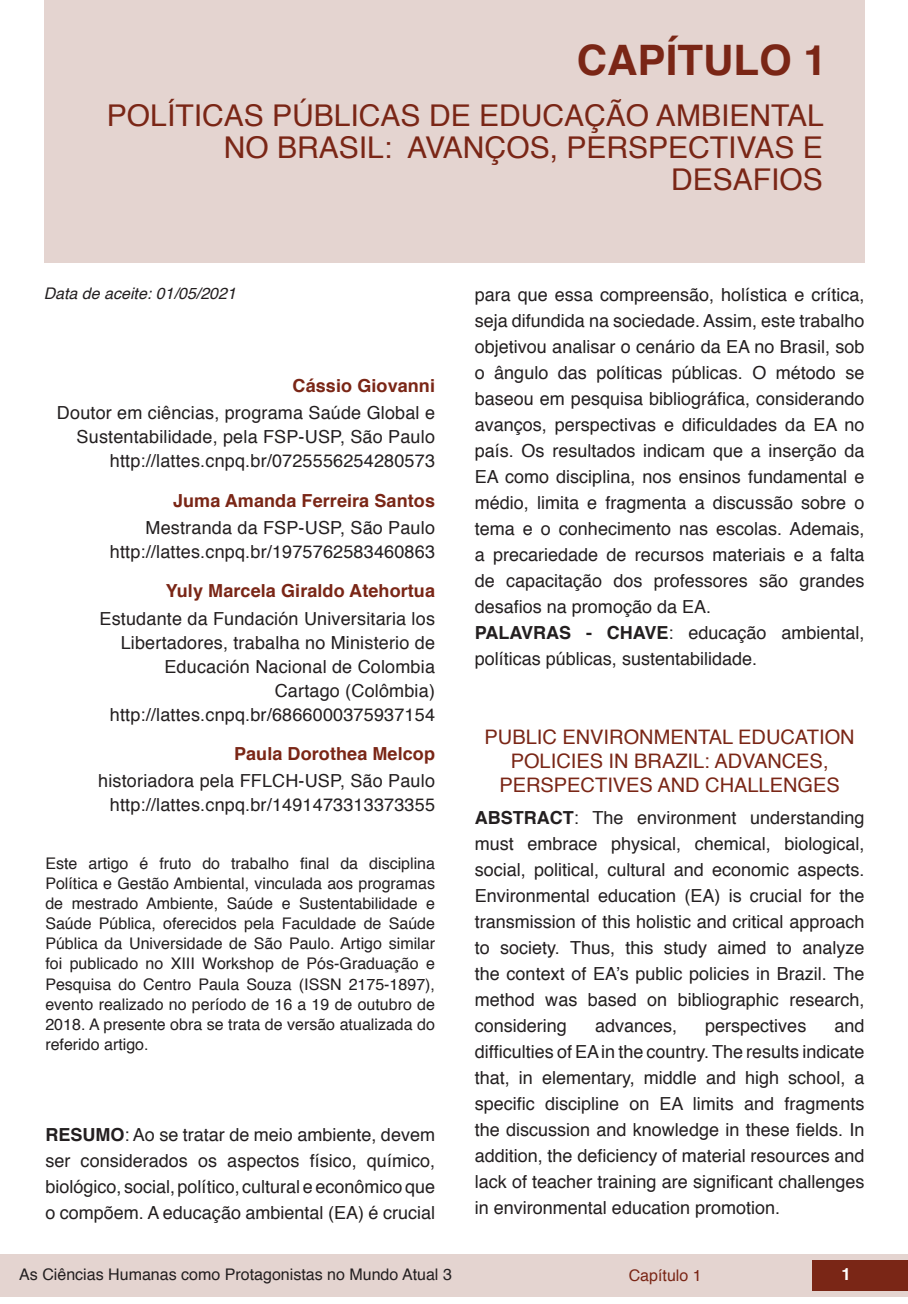
<style>
.page{position:relative;width:908px;height:1304px;background:#fff}
.page>*{position:absolute;margin:0;border:0;box-sizing:border-box;transform-origin:0 0}
.t1{font:700 42px "Helvetica";color:#7a2616}
.t2{font:30px/32px "Helvetica";color:#7a2616;text-align:right}
.t3{font:20px/24px "Helvetica";color:#7a2616;text-align:center}
.t4{font:18px/26px "Helvetica";color:#231f20;text-align:right}
.t5{font:700 18px "Helvetica";letter-spacing:.005em;color:#7a2616}
.t6{font:700 16.8px "Helvetica";color:#fff}
.t7{font:16px/20px "Helvetica";color:#231f20;text-align:justify}
.t8{font:italic 16px "Helvetica";color:#231f20}
.t9{font:16px "Helvetica";color:#7a2616}
.s1{font-weight:700}
</style>
<div class="page">
<div style="left:0;top:1254px;width:906px;height:43px;background:#e4d4d0"></div>
<div style="left:812px;top:1261px;width:95px;height:30px;background:#7a2616"></div>
<div style="left:44px;top:0;width:819px;height:263px;background:#e4d4d0"></div>
<h1 class="t1" style="left:576px;top:26px;width:251px">CAPÍTULO 1</h1>
<h2 class="t2" style="left:107px;top:101px;width:718px">POLÍTICAS PÚBLICAS DE EDUCAÇÃO AMBIENTAL<br>NO BRASIL: AVANÇOS, PERSPECTIVAS E<br>DESAFIOS</h2>
<p class="t8" style="left:44px;top:280px;width:194px">Data de aceite: 01/05/2021</p>
<p class="t5" style="left:292px;top:371px;width:144px">Cássio Giovanni</p>
<p class="t4" style="left:57px;top:402px;width:379px;line-height:24px">Doutor em ciências, programa Saúde Global e<br>Sustentabilidade, pela FSP-USP, São Paulo http://lattes.cnpq.br/0725556254280573</p>
<p class="t5" style="left:173px;top:486px;width:263px">Juma Amanda Ferreira Santos</p>
<p class="t4" style="left:110px;top:516px;width:326px;line-height:24px">Mestranda da FSP-USP, São Paulo http://lattes.cnpq.br/1975762583460863</p>
<p class="t5" style="left:166px;top:577px;width:271px">Yuly Marcela Giraldo Atehortua</p>
<p class="t4" style="left:99px;top:607px;width:337px;line-height:24px">Estudante da Fundación Universitaria los Libertadores, trabalha no Ministerio de Educación Nacional de Colombia Cartago (Colômbia) http://lattes.cnpq.br/6866000375937154</p>
<p class="t5" style="left:234px;top:739px;width:202px">Paula Dorothea Melcop</p>
<p class="t4" style="left:98px;top:770px;width:338px;line-height:24px">historiadora pela FFLCH-USP, São Paulo http://lattes.cnpq.br/1491473313373355</p>
<p class="t7" style="left:45px;top:854px;width:391px">Este artigo é fruto do trabalho final da disciplina Política e Gestão Ambiental, vinculada aos programas de mestrado Ambiente, Saúde e Sustentabilidade e Saúde Pública, oferecidos pela Faculdade de Saúde Pública da Universidade de São Paulo. Artigo similar foi publicado no XIII Workshop de Pós-Graduação e Pesquisa do Centro Paula Souza (ISSN 2175-1897), evento realizado no período de 16 a 19 de outubro de 2018. A presente obra se trata de versão atualizada do referido artigo.</p>
<p class="t4" style="left:45px;top:1122px;width:391px;text-align:justify"><span class="s1">RESUMO</span>: Ao se tratar de meio ambiente, devem ser considerados os aspectos físico, químico, biológico, social, político, cultural e econômico que o compõem. A educação ambiental (EA) é crucial</p>
<p class="t4" style="left:474px;top:282px;width:391px;text-align:left">para que essa compreensão, holística e crítica, seja difundida na sociedade. Assim, este trabalho objetivou analisar o cenário da EA no Brasil, sob o ângulo das políticas públicas. O método se baseou em pesquisa bibliográfica, considerando avanços, perspectivas e dificuldades da EA no país. Os resultados indicam que a inserção da EA como disciplina, nos ensinos fundamental e médio, limita e fragmenta a discussão sobre o tema e o conhecimento nas escolas. Ademais, a precariedade de recursos materiais e a falta de capacitação dos professores são grandes desafios na promoção da EA.<br><span class="s1">PALAVRAS - CHAVE</span>: educação ambiental, políticas públicas, sustentabilidade.</p>
<p class="t3" style="left:484px;top:726px;width:371px">PUBLIC ENVIRONMENTAL EDUCATION<br>POLICIES IN BRAZIL: ADVANCES,<br>PERSPECTIVES AND CHALLENGES</p>
<p class="t4" style="left:474px;top:805px;width:391px;text-align:justify"><span class="s1">ABSTRACT</span>: The environment understanding must embrace physical, chemical, biological, social, political, cultural and economic aspects.<br>Environmental education (EA) is crucial for the transmission of this holistic and critical approach to society. Thus, this study aimed to analyze the context of EA’s public policies in Brazil. The method was based on bibliographic research, considering</p>
<p class="t4" style="left:474px;top:1013px;width:391px;text-align:justify;text-indent:359px">and difficulties of EA in the country. The results indicate that, in elementary, middle and high school, a specific discipline on EA limits and fragments the discussion and knowledge in these fields. In addition, the deficiency of material resources and lack of teacher training are significant challenges in environmental education promotion.</p>
<p class="t4" style="left:594px;top:1013px;width:84px">advances,</p>
<p class="t4" style="left:705px;top:1013px;width:103px">perspectives</p>
<p class="t7" style="left:19px;top:1265px;width:434px">As Ciências Humanas como Protagonistas no Mundo Atual 3</p>
<p class="t9" style="left:628px;top:1263px;width:74px">Capítulo 1</p>
<p class="t6" style="left:841px;top:1261px;width:11px">1</p>
</div>
